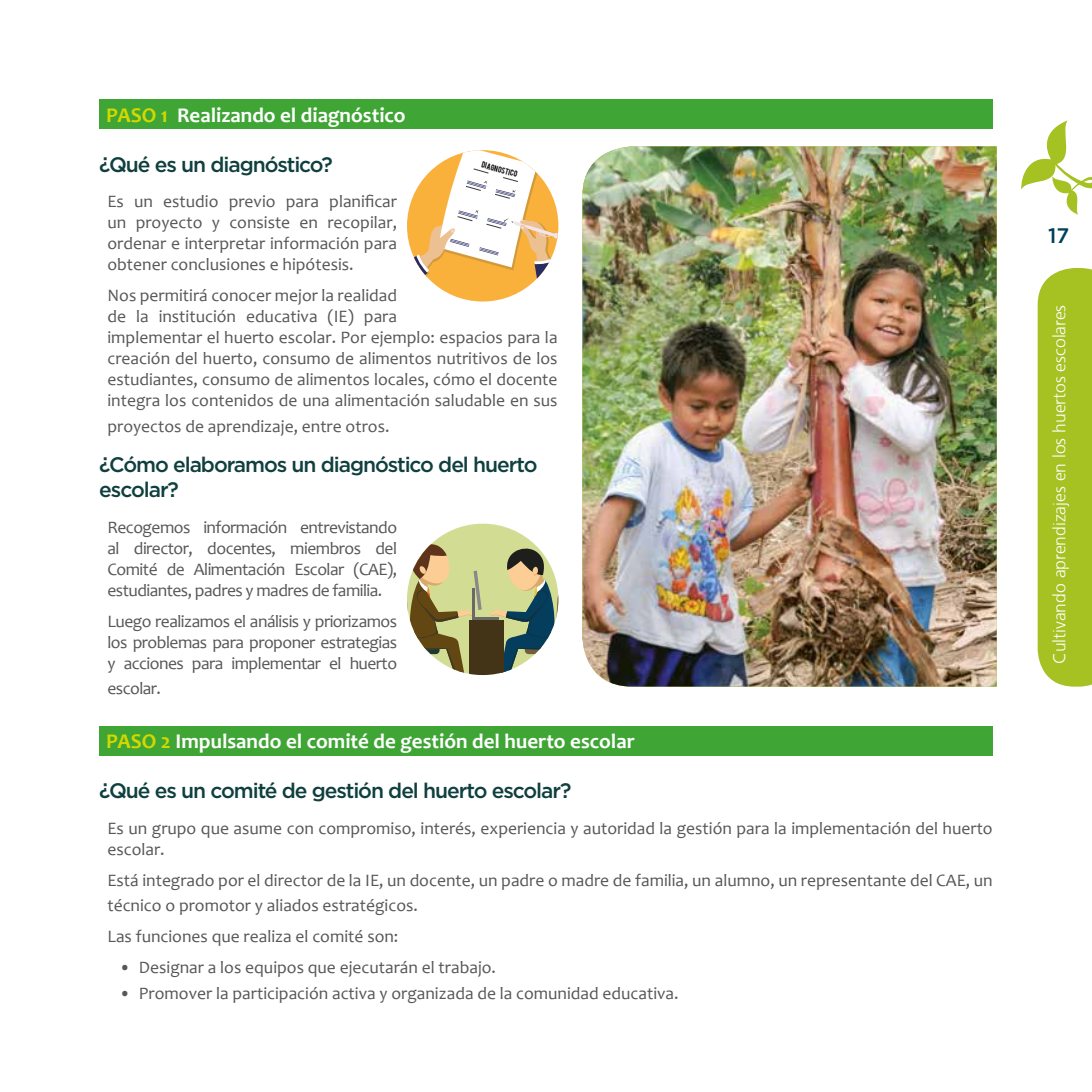
<style>
.page{position:relative;width:1092px;height:1092px;background:#fff}
.page>*{position:absolute;margin:0;border:0;box-sizing:border-box;transform-origin:0 0}
.t1{font:500 21px/25.2px "Gotham";letter-spacing:-.05em;color:#0f3f3e}
.t2{font:700 21px "Candara";color:#fff}
.t3{font:500 21px "Gotham";color:#003f5d}
.t4{font:17.5px/21px "Candara";color:#575756;text-align:justify}
.t5{font:300 17.5px "Frutiger CE";color:#fff}
.t6{font:17.5px "Candara";letter-spacing:-.03em;color:#575756}
.t7{font:6.83px "Bebas";color:#010203}
.s1{color:#d3d800}
</style>
<div class="page">
<svg style="left:1021px;top:120px;width:70px;height:95px"></svg>
<div style="left:1037px;top:268px;width:54px;height:418px;background:#a5c122"></div>
<div style="left:99px;top:99px;width:893px;height:29px;background:#3fa535"></div>
<div style="left:99px;top:726px;width:893px;height:29px;background:#3fa535"></div>
<img style="left:582px;top:146px;width:414px;height:540px">
<svg style="left:407px;top:150px;width:151px;height:151px"></svg>
<div style="left:407px;top:523px;width:151px;height:152px;background:#d2dd93;border-radius:50%"></div>
<svg style="left:407px;top:537px;width:74px;height:137px"></svg>
<hr style="left:472px;top:588px;width:3px;height:31px;background:#696968">
<hr style="left:475px;top:616px;width:23px;height:3px;background:#696968">
<div style="left:469px;top:619px;width:35px;height:56px;background:#433418"></div>
<svg style="left:490px;top:543px;width:68px;height:132px"></svg>
<p class="t2" style="left:106px;top:101px;width:301px"><span class="s1">PASO 1</span> Realizando el diagnóstico</p>
<p class="t1" style="left:99px;top:151px;width:235px">¿Qué es un diagnóstico?</p>
<p class="t4" style="left:107px;top:191px;width:291px">Es un estudio previo para planificar un proyecto y consiste en recopilar, ordenar e interpretar información para obtener conclusiones e hipótesis.</p>
<p class="t4" style="left:107px;top:285px;width:451px;text-align:left">Nos permitirá conocer mejor la realidad<br>de la institución educativa (IE) para<br>implementar el huerto escolar. Por ejemplo: espacios para la creación del huerto, consumo de alimentos nutritivos de los estudiantes, consumo de alimentos locales, cómo el docente integra los contenidos de una alimentación saludable en sus</p>
<p class="t4" style="left:107px;top:415px;width:283px">proyectos de aprendizaje, entre otros.</p>
<p class="t1" style="left:99px;top:451px;width:439px">¿Cómo elaboramos un diagnóstico del huerto escolar?</p>
<p class="t4" style="left:107px;top:516px;width:291px">Recogemos información entrevistando al director, docentes, miembros del Comité de Alimentación Escolar (CAE), estudiantes, padres y madres de familia.</p>
<p class="t4" style="left:107px;top:610px;width:291px">Luego realizamos el análisis y priorizamos los problemas para proponer estrategias y acciones para implementar el huerto</p>
<p class="t6" style="left:107px;top:677px;width:55px">escolar.</p>
<p class="t2" style="left:106px;top:728px;width:530px"><span class="s1">PASO 2</span> Impulsando el comité de gestión del huerto escolar</p>
<p class="t1" style="left:99px;top:777px;width:473px">¿Qué es un comité de gestión del huerto escolar?</p>
<p class="t4" style="left:107px;top:817px;width:886px">Es un grupo que asume con compromiso, interés, experiencia y autoridad la gestión para la implementación del huerto escolar.</p>
<p class="t4" style="left:107px;top:867px;width:886px;line-height:25.2px">Está integrado por el director de la IE, un docente, un padre o madre de familia, un alumno, un representante del CAE, un técnico o promotor y aliados estratégicos.</p>
<p class="t4" style="left:107px;top:925px;width:292px">Las funciones que realiza el comité son:</p>
<p class="t4" style="left:119px;top:956px;width:378px">• Designar a los equipos que ejecutarán el trabajo.</p>
<p class="t4" style="left:119px;top:982px;width:561px">• Promover la participación activa y organizada de la comunidad educativa.</p>
<p class="t7" style="left:483px;top:160px;width:38px;rotate:15deg">DIAGNOSTICO</p>
<p class="t3" style="left:1048px;top:221px;width:23px">17</p>
<p class="t5" style="left:1049px;top:664px;width:361px;rotate:-90deg">Cultivando aprendizajes en los huertos escolares</p>
</div>
